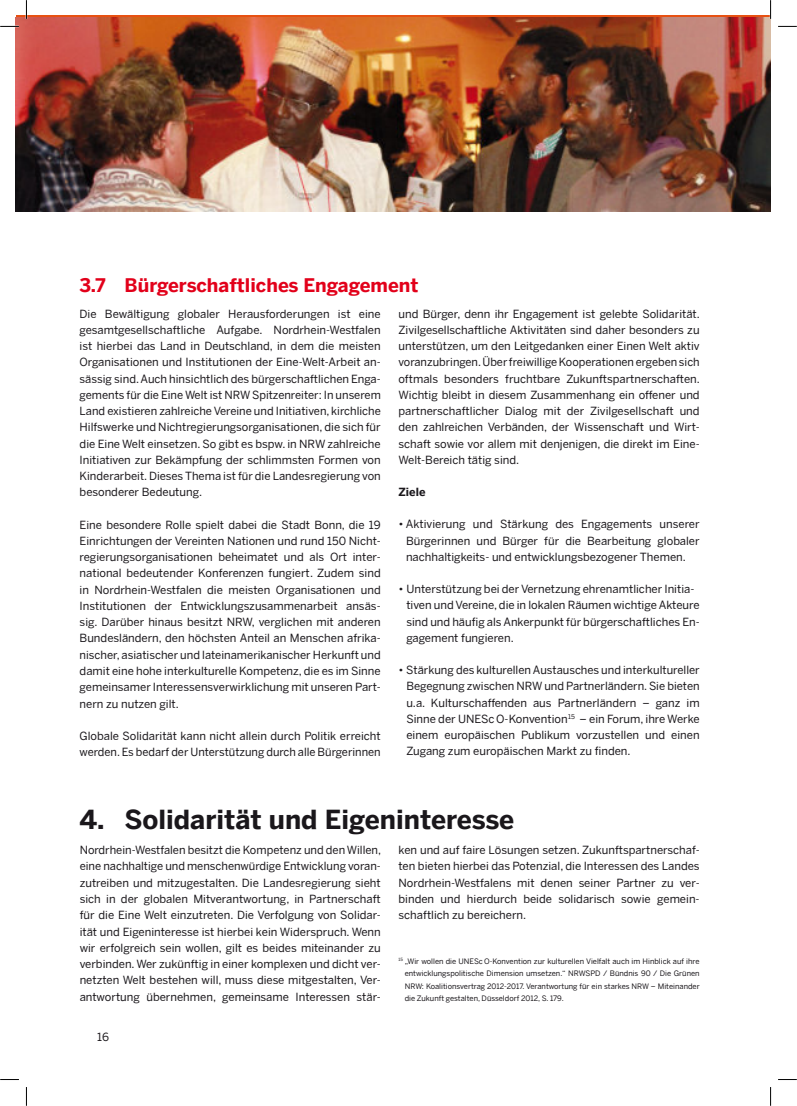
<style>
.page{position:relative;width:797px;height:1106px;background:#fff}
.page>*{position:absolute;margin:0;border:0;box-sizing:border-box;transform-origin:0 0}
.t1{font:700 26.25px "Benton Sans";color:#1a171b}
.t2{font:700 18.75px "Benton Sans";color:#e2001a}
.t3{font:11.25px/16.2px "Benton Sans";color:#1a171b;text-align:justify}
.t4{font:700 11.25px "Benton Sans";color:#1a171b}
.t5{font:7.5px/12.5px "Benton Sans";color:#1a171b;text-align:justify}
</style>
<div class="page">
<img style="left:16px;top:18px;width:755px;height:193px">
<svg style="left:0;top:26px;width:19px;height:1px"></svg>
<svg style="left:778px;top:26px;width:19px;height:1px"></svg>
<svg style="left:0;top:1079px;width:19px;height:1px"></svg>
<svg style="left:778px;top:1079px;width:19px;height:1px"></svg>
<svg style="left:26px;top:0;width:1px;height:19px"></svg>
<svg style="left:26px;top:1087px;width:1px;height:18px"></svg>
<svg style="left:770px;top:0;width:1px;height:19px"></svg>
<svg style="left:770px;top:1087px;width:1px;height:18px"></svg>
<h2 class="t2" style="left:79px;top:278px;width:341px">3.7 Bürgerschaftliches Engagement</h2>
<p class="t3" style="left:80px;top:306px;width:303px">Die Bewältigung globaler Herausforderungen ist eine gesamtgesellschaftliche Aufgabe. Nordrhein-Westfalen ist hierbei das Land in Deutschland, in dem die meisten Organisationen und Institutionen der Eine-Welt-Arbeit an&shy;sässig sind.Auch hinsichtlich des bürgerschaftlichen Enga&shy;gements für die Eine Welt ist NRW Spitzenreiter: In unserem Land existieren zahlreicheVereine und Initiativen, kirchliche Hilfswerke und Nichtregierungsorganisationen, die sich für die Eine Welt einsetzen. So gibt es bspw. in NRW zahlreiche Initiativen zur Bekämpfung der schlimmsten Formen von Kinderarbeit. Dieses Thema ist für die Landesregierung von besonderer Bedeutung.</p>
<p class="t3" style="left:80px;top:517px;width:303px">Eine besondere Rolle spielt dabei die Stadt Bonn, die 19<br>Einrichtungen der Vereinten Nationen und rund 150 Nicht&shy;regierungsorganisationen beheimatet und als Ort inter&shy;national bedeutender Konferenzen fungiert. Zudem sind in Nordrhein-Westfalen die meisten Organisationen und Institutionen der Entwicklungszusammenarbeit ansäs&shy;sig. Darüber hinaus besitzt NRW, verglichen mit anderen Bundesländern, den höchsten Anteil an Menschen afrika&shy;nischer, asiatischer und lateinamerikanischer Herkunft und damit eine hohe interkulturelle Kompetenz, die es im Sinne gemeinsamer Interessensverwirklichung mit unseren Part&shy;nern zu nutzen gilt.</p>
<p class="t3" style="left:80px;top:728px;width:303px">Globale Solidarität kann nicht allein durch Politik erreicht werden.Es bedarf der Unterstützung durch alle Bürgerinnen</p>
<p class="t3" style="left:398px;top:306px;width:303px">und Bürger, denn ihr Engagement ist gelebte Solidarität.<br>Zivilgesellschaftliche Aktivitäten sind daher besonders zu unterstützen, um den Leitgedanken einer Einen Welt aktiv voranzubringen.Über freiwilligeKooperationenergebensich oftmals besonders fruchtbare Zukunftspartnerschaften.<br>Wichtig bleibt in diesem Zusammenhang ein offener und partnerschaftlicher Dialog mit der Zivilgesellschaft und den zahlreichen Verbänden, der Wissenschaft und Wirt&shy;schaft sowie vor allem mit denjenigen, die direkt im Eine-Welt-Bereich tätig sind.</p>
<p class="t4" style="left:398px;top:487px;width:29px">Ziele</p>
<p class="t3" style="left:406px;top:517px;width:295px;text-indent:-8px">• Aktivierung und Stärkung des Engagements unserer Bürgerinnen und Bürger für die Bearbeitung globaler nachhaltigkeits- und entwicklungsbezogener Themen.</p>
<p class="t3" style="left:406px;top:581px;width:295px;text-align:left;text-indent:-8px">• Unterstützung bei der Vernetzung ehrenamtlicher Initia&shy;tiven und Vereine, die in lokalen Räumen wichtige Akteure sind und häufig als Ankerpunkt für bürgerschaftliches En&shy;gagement fungieren.</p>
<p class="t3" style="left:406px;top:662px;width:295px;text-indent:-8px">• Stärkung des kulturellen Austausches und interkultureller Begegnung zwischen NRW und Partnerländern.Sie bieten u.a. Kulturschaffenden aus Partnerländern – ganz im Sinne der UNESc O-Konvention<sup>15</sup> – ein Forum, ihre Werke einem europäischen Publikum vorzustellen und einen Zugang zum europäischen Markt zu finden.</p>
<h1 class="t1" style="left:80px;top:808px;width:436px">4. Solidarität und Eigeninteresse</h1>
<p class="t3" style="left:80px;top:842px;width:303px">Nordrhein-Westfalen besitzt die Kompetenz und denWillen, eine nachhaltige und menschenwürdige Entwicklung voran&shy;zutreiben und mitzugestalten. Die Landesregierung sieht sich in der globalen Mitverantwortung, in Partnerschaft für die Eine Welt einzutreten. Die Verfolgung von Solidar&shy;ität und Eigeninteresse ist hierbei kein Widerspruch. Wenn wir erfolgreich sein wollen, gilt es beides miteinander zu verbinden.Wer zukünftig in einer komplexen und dicht ver&shy;netzten Welt bestehen will, muss diese mitgestalten, Ver&shy;antwortung übernehmen, gemeinsame Interessen stär-</p>
<p class="t3" style="left:97px;top:1028px;width:13px">16</p>
<p class="t3" style="left:399px;top:842px;width:303px">ken und auf faire Lösungen setzen. Zukunftspartnerschaf&shy;ten bieten hierbei das Potenzial, die Interessen des Landes Nordrhein-Westfalens mit denen seiner Partner zu ver&shy;binden und hierdurch beide solidarisch sowie gemein&shy;schaftlich zu bereichern.</p>
<p class="t5" style="left:405px;top:955px;width:296px;text-indent:-6px"><sup>15</sup> „Wir wollen die UNESc O-Konvention zur kulturellen Vielfalt auch im Hinblick auf ihre entwicklungspolitische Dimension umsetzen.“ NRWSPD / Bündnis 90 / Die Grünen NRW: Koalitionsvertrag 2012-2017. Verantwortung für ein starkes NRW – Miteinander die Zukunft gestalten, Düsseldorf 2012, S. 179.</p>
</div>
